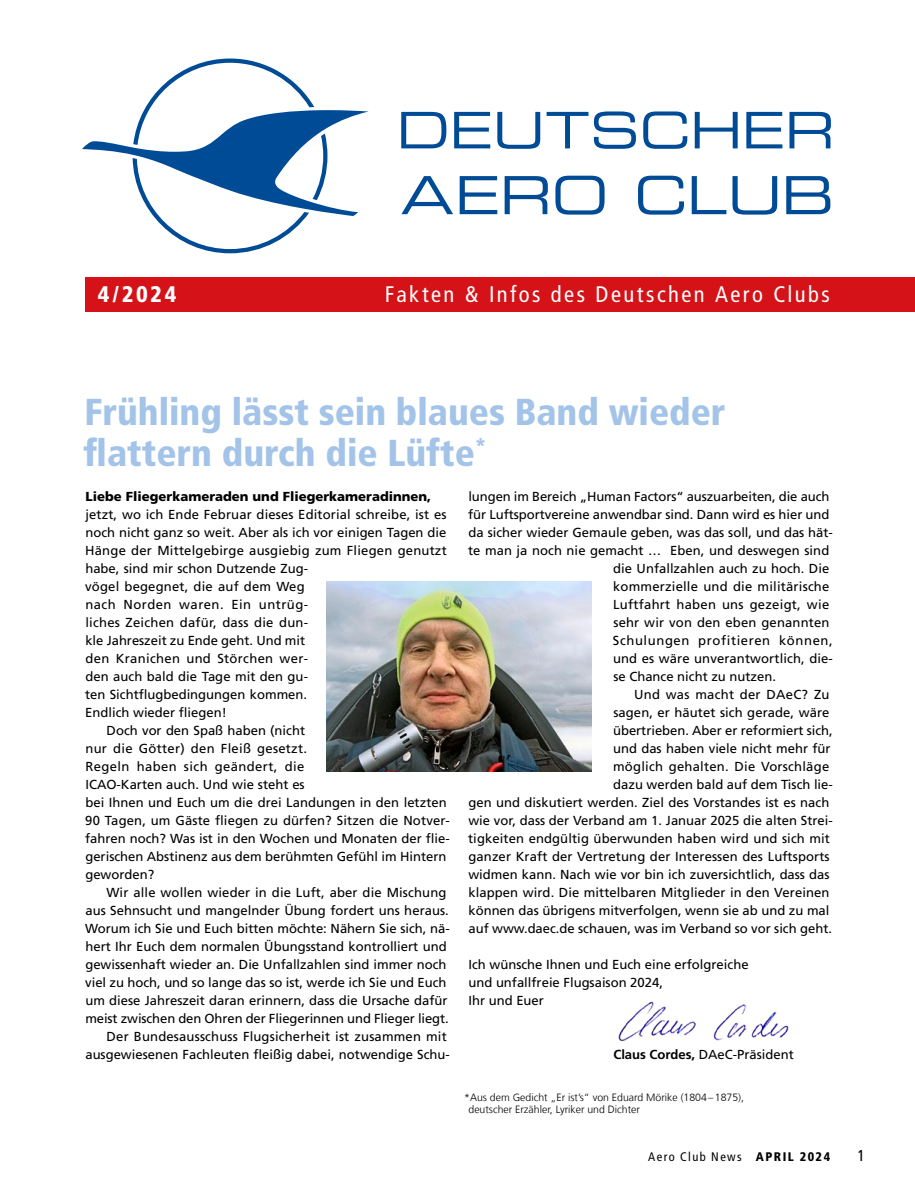
<style>
.page{position:relative;width:915px;height:1191px;background:#fff}
.page>*{position:absolute;margin:0;border:0;box-sizing:border-box;transform-origin:0 0}
.t1{font:900 condensed 37.5px/40.5px "Frutiger LT Com";color:#a3c4e8}
.t2{font:condensed 22.5px "Frutiger LT Com";letter-spacing:.11em;color:#fff}
.t3{font:900 condensed 22.5px "Frutiger LT Com";color:#fff}
.t4{font:condensed 15.75px "Frutiger LT Com";color:#000}
.t5{font:13.05px/18px "Frutiger LT Com";color:#000}
.t6{font:13.05px "Frutiger LT Com";letter-spacing:.02em;color:#000}
.t7{font:900 13.05px "Frutiger LT Com";color:#000}
.t8{font:13.05px "Frutiger LT Com";letter-spacing:.045em;color:#000}
.t9{font:13.05px "Frutiger LT Com";letter-spacing:.025em;color:#000}
.t10{font:13.05px "Frutiger LT Com";letter-spacing:.03em;color:#000}
.t11{font:13.05px "Frutiger LT Com";letter-spacing:.035em;color:#000}
.t12{font:condensed 12.45px "Frutiger LT Com";letter-spacing:.11em;color:#000}
.t13{font:300 10.5px/12px "Frutiger LT Com";color:#000}
.s1{font-weight:700}
.s2{font-weight:900}
</style>
<div class="page">
<svg style="left:401px;top:112px;width:45px;height:36px"></svg>
<svg style="left:454px;top:112px;width:36px;height:36px"></svg>
<svg style="left:497px;top:112px;width:43px;height:37px"></svg>
<svg style="left:546px;top:111px;width:89px;height:38px"></svg>
<svg style="left:643px;top:111px;width:44px;height:38px"></svg>
<svg style="left:694px;top:112px;width:43px;height:36px"></svg>
<svg style="left:746px;top:112px;width:36px;height:36px"></svg>
<svg style="left:789px;top:112px;width:41px;height:36px"></svg>
<svg style="left:401px;top:176px;width:52px;height:38px"></svg>
<svg style="left:459px;top:176px;width:38px;height:38px"></svg>
<svg style="left:504px;top:176px;width:43px;height:38px"></svg>
<svg style="left:555px;top:176px;width:49px;height:39px"></svg>
<svg style="left:638px;top:176px;width:45px;height:39px"></svg>
<svg style="left:691px;top:176px;width:35px;height:38px"></svg>
<svg style="left:732px;top:176px;width:45px;height:39px"></svg>
<svg style="left:786px;top:176px;width:44px;height:38px"></svg>
<svg style="left:82px;top:59px;width:286px;height:194px"></svg>
<img style="left:618px;top:1001px;width:172px;height:41px">
<img style="left:326px;top:581px;width:265px;height:190px">
<div style="left:85px;top:277px;width:829px;height:34px;background:#d41217"></div>
<h2 class="t3" style="left:98px;top:281px;width:80px">4/2024</h2>
<h2 class="t2" style="left:385px;top:281px;width:446px">Fakten &amp; Infos des Deutschen Aero Clubs</h2>
<h1 class="t1" style="left:83px;top:392px;width:643px">Frühling lässt sein blaues Band wieder flattern durch die Lüfte<sup>*</sup></h1>
<p class="t7" style="left:86px;top:488px;width:347px">Liebe Fliegerkameraden und Fliegerkameradinnen,</p>
<p class="t5" style="left:85px;top:505px;width:362px">jetzt, wo ich Ende Februar dieses Editorial schreibe, ist es</p>
<p class="t5" style="left:85px;top:523px;width:362px">noch nicht ganz so weit. Aber als ich vor einigen Tagen die</p>
<p class="t5" style="left:85px;top:541px;width:363px">Hänge der Mittelgebirge ausgiebig zum Fliegen genutzt</p>
<p class="t5" style="left:85px;top:559px;width:224px">habe, sind mir schon Dutzende Zug-</p>
<p class="t5" style="left:85px;top:577px;width:221px">vögel begegnet, die auf dem Weg</p>
<p class="t11" style="left:85px;top:597px;width:224px">nach Norden waren. Ein untrüg-</p>
<p class="t6" style="left:85px;top:615px;width:224px">liches Zeichen dafür, dass die dun-</p>
<p class="t5" style="left:85px;top:631px;width:221px">kle Jahreszeit zu Ende geht. Und mit</p>
<p class="t9" style="left:85px;top:651px;width:224px">den Kranichen und Störchen wer-</p>
<p class="t5" style="left:85px;top:667px;width:224px">den auch bald die Tage mit den gu-</p>
<p class="t5" style="left:85px;top:685px;width:223px">ten Sichtflugbedingungen kommen.</p>
<p class="t5" style="left:85px;top:703px;width:143px">Endlich wieder fliegen!</p>
<p class="t5" style="left:107px;top:721px;width:200px">Doch vor den Spaß haben (nicht</p>
<p class="t6" style="left:85px;top:741px;width:223px">nur die Götter) den Fleiß gesetzt.</p>
<p class="t10" style="left:85px;top:759px;width:220px">Regeln haben sich geändert, die</p>
<p class="t5" style="left:85px;top:775px;width:221px">ICAO-Karten auch. Und wie steht es</p>
<p class="t5" style="left:85px;top:793px;width:362px">bei Ihnen und Euch um die drei Landungen in den letzten</p>
<p class="t5" style="left:85px;top:811px;width:366px">90 Tagen, um Gäste fliegen zu dürfen? Sitzen die Notver-</p>
<p class="t5" style="left:85px;top:829px;width:366px">fahren noch? Was ist in den Wochen und Monaten der flie-</p>
<p class="t5" style="left:85px;top:847px;width:362px">gerischen Abstinenz aus dem berühmten Gefühl im Hintern</p>
<p class="t5" style="left:85px;top:865px;width:70px">geworden?</p>
<p class="t5" style="left:106px;top:883px;width:341px">Wir alle wollen wieder in die Luft, aber die Mischung</p>
<p class="t5" style="left:85px;top:901px;width:365px">aus Sehnsucht und mangelnder Übung fordert uns heraus.</p>
<p class="t5" style="left:85px;top:919px;width:366px">Worum ich Sie und Euch bitten möchte: Nähern Sie sich, nä-</p>
<p class="t5" style="left:85px;top:937px;width:362px">hert Ihr Euch dem normalen Übungsstand kontrolliert und</p>
<p class="t5" style="left:85px;top:955px;width:362px">gewissenhaft wieder an. Die Unfallzahlen sind immer noch</p>
<p class="t5" style="left:85px;top:973px;width:362px">viel zu hoch, und so lange das so ist, werde ich Sie und Euch</p>
<p class="t5" style="left:85px;top:991px;width:363px">um diese Jahreszeit daran erinnern, dass die Ursache dafür</p>
<p class="t5" style="left:85px;top:1009px;width:365px">meist zwischen den Ohren der Fliegerinnen und Flieger liegt.</p>
<p class="t5" style="left:107px;top:1027px;width:341px">Der Bundesausschuss Flugsicherheit ist zusammen mit</p>
<p class="t5" style="left:85px;top:1045px;width:366px">ausgewiesenen Fachleuten fleißig dabei, notwendige Schu-</p>
<p class="t5" style="left:468px;top:487px;width:362px">lungen im Bereich „Human Factors“ auszuarbeiten, die auch</p>
<p class="t5" style="left:468px;top:505px;width:363px">für Luftsportvereine anwendbar sind. Dann wird es hier und</p>
<p class="t5" style="left:468px;top:523px;width:365px">da sicher wieder Gemaule geben, was das soll, und das hät-</p>
<p class="t5" style="left:468px;top:541px;width:362px">te man ja noch nie gemacht … Eben, und deswegen sind</p>
<p class="t5" style="left:613px;top:559px;width:217px">die Unfallzahlen auch zu hoch. Die</p>
<p class="t5" style="left:613px;top:577px;width:218px">kommerzielle und die militärische</p>
<p class="t6" style="left:612px;top:597px;width:218px">Luftfahrt haben uns gezeigt, wie</p>
<p class="t5" style="left:613px;top:613px;width:217px">sehr wir von den eben genannten</p>
<p class="t8" style="left:612px;top:633px;width:221px">Schulungen profitieren können,</p>
<p class="t5" style="left:613px;top:649px;width:221px">und es wäre unverantwortlich, die-</p>
<p class="t5" style="left:613px;top:667px;width:164px">se Chance nicht zu nutzen.</p>
<p class="t6" style="left:634px;top:687px;width:197px">Und was macht der DAeC? Zu</p>
<p class="t5" style="left:613px;top:703px;width:217px">sagen, er häutet sich gerade, wäre</p>
<p class="t5" style="left:613px;top:721px;width:221px">übertrieben. Aber er reformiert sich,</p>
<p class="t5" style="left:613px;top:739px;width:219px">und das haben viele nicht mehr für</p>
<p class="t6" style="left:613px;top:759px;width:217px">möglich gehalten. Die Vorschläge</p>
<p class="t5" style="left:613px;top:775px;width:221px">dazu werden bald auf dem Tisch lie-</p>
<p class="t5" style="left:468px;top:793px;width:362px">gen und diskutiert werden. Ziel des Vorstandes ist es nach</p>
<p class="t5" style="left:468px;top:811px;width:366px">wie vor, dass der Verband am 1. Januar 2025 die alten Strei-</p>
<p class="t5" style="left:468px;top:829px;width:363px">tigkeiten endgültig überwunden haben wird und sich mit</p>
<p class="t5" style="left:468px;top:847px;width:362px">ganzer Kraft der Vertretung der Interessen des Luftsports</p>
<p class="t5" style="left:468px;top:865px;width:362px">widmen kann. Nach wie vor bin ich zuversichtlich, dass das</p>
<p class="t5" style="left:468px;top:883px;width:362px">klappen wird. Die mittelbaren Mitglieder in den Vereinen</p>
<p class="t5" style="left:468px;top:901px;width:362px">können das übrigens mitverfolgen, wenn sie ab und zu mal</p>
<p class="t5" style="left:468px;top:919px;width:365px">auf www.daec.de schauen, was im Verband so vor sich geht.</p>
<p class="t5" style="left:468px;top:955px;width:281px">Ich wünsche Ihnen und Euch eine erfolgreiche und unfallfreie Flugsaison 2024,<br>Ihr und Euer</p>
<p class="t5" style="left:613px;top:1045px;width:182px"><span class="s1">Claus Cordes,</span> DAeC-Präsident</p>
<p class="t13" style="left:468px;top:1091px;width:277px;text-indent:-4px">*Aus dem Gedicht „Er ist’s“ von Eduard Mörike (1804–1875), deutscher Erzähler, Lyriker und Dichter</p>
<p class="t12" style="left:648px;top:1149px;width:183px">Aero Club News <span class="s2">APRIL 2024</span></p>
<p class="t4" style="left:857px;top:1146px;width:9px">1</p>
</div>
